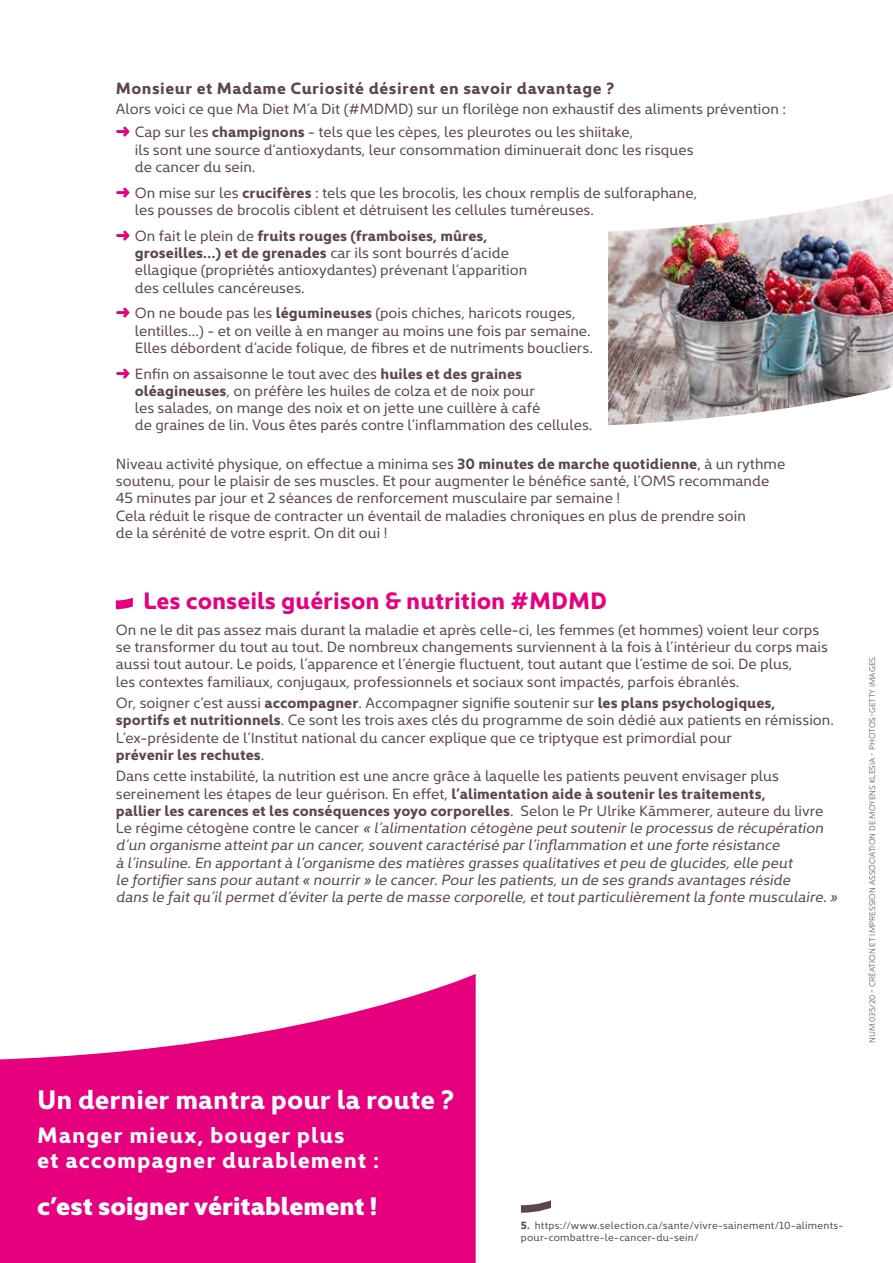
<style>
.page{position:relative;width:893px;height:1263px;background:#fff}
.page>*{position:absolute;margin:0;border:0;box-sizing:border-box;transform-origin:0 0}
.t1{font:700 27px "Kyrial Display Pro";color:#fff}
.t2{font:900 25.5px "Kyrial Display Pro";color:#fff}
.t3{font:700 24px "Kyrial Display Pro";color:#e6007d}
.t4{font:700 22.5px/25.5px "Kyrial Display Pro";letter-spacing:.04em;color:#fff}
.t5{font:700 16.5px "Kyrial Display Pro";letter-spacing:.03em;color:#5c4749}
.t6{font:15px/17.2px "Kyrial Display Pro";color:#5c4749}
.t7{font:italic 15px/17.2px "Kyrial Display Pro";color:#5c4749}
.t8{font:10.5px/12px "Kyrial Display Pro";letter-spacing:.02em;color:#5c4749}
.t9{font:300 8.25px "Kyrial Display Pro";color:#5c4749}
.s1{color:#e6007d}
.s2{font-weight:700}
.s3{font-style:normal}
.s4{font-weight:700;font-style:normal}
</style>
<div class="page">
<svg style="left:116px;top:598px;width:17px;height:11px"></svg>
<img style="left:608px;top:194px;width:285px;height:231px">
<svg style="left:521px;top:1200px;width:30px;height:13px"></svg>
<svg style="left:0;top:974px;width:476px;height:289px;fill:#e6007d"></svg>
<p class="t5" style="left:116px;top:77px;width:500px">Monsieur et Madame Curiosité désirent en savoir davantage ?</p>
<p class="t6" style="left:116px;top:96px;width:672px;line-height:23.7px">Alors voici ce que Ma Diet M’a Dit (#MDMD) sur un florilège non exhaustif des aliments prévention : <span class="s1">➜</span> Cap sur les <span class="s2">champignons</span> - tels que les cèpes, les pleurotes ou les shiitake,</p>
<p class="t6" style="left:135px;top:140px;width:560px">ils sont une source d’antioxydants, leur consommation diminuerait donc les risques de cancer du sein.</p>
<p class="t6" style="left:135px;top:183px;width:564px;text-indent:-19px"><span class="s1">➜</span> On mise sur les <span class="s2">crucifères</span> : tels que les brocolis, les choux remplis de sulforaphane, les pousses de brocolis ciblent et détruisent les cellules tuméreuses.</p>
<p class="t6" style="left:135px;top:226px;width:394px;text-indent:-19px"><span class="s1">➜</span> On fait le plein de <span class="s2">fruits rouges (framboises, mûres, groseilles…) et de grenades</span> car ils sont bourrés d’acide ellagique (propriétés antioxydantes) prévenant l’apparition des cellules cancéreuses.</p>
<p class="t6" style="left:135px;top:304px;width:459px;text-indent:-19px"><span class="s1">➜</span> On ne boude pas les <span class="s2">légumineuses</span> (pois chiches, haricots rouges, lentilles…) - et on veille à en manger au moins une fois par semaine.<br>Elles débordent d’acide folique, de fibres et de nutriments boucliers.</p>
<p class="t6" style="left:135px;top:364px;width:459px;text-indent:-19px"><span class="s1">➜</span> Enfin on assaisonne le tout avec des <span class="s2">huiles et des graines oléagineuses</span>, on préfère les huiles de colza et de noix pour<br>les salades, on mange des noix et on jette une cuillère à café<br>de graines de lin. Vous êtes parés contre l’inflammation des cellules.</p>
<p class="t6" style="left:116px;top:454px;width:671px">Niveau activité physique, on effectue a minima ses <span class="s2">30 minutes de marche quotidienne</span>, à un rythme soutenu, pour le plaisir de ses muscles. Et pour augmenter le bénéfice santé, l’OMS recommande 45 minutes par jour et 2 séances de renforcement musculaire par semaine !<br>Cela réduit le risque de contracter un éventail de maladies chroniques en plus de prendre soin<br>de la sérénité de votre esprit. On dit oui !</p>
<h3 class="t3" style="left:143px;top:583px;width:466px">Les conseils guérison &amp; nutrition #MDMD</h3>
<p class="t6" style="left:116px;top:620px;width:713px">On ne le dit pas assez mais durant la maladie et après celle-ci, les femmes (et hommes) voient leur corps se transformer du tout au tout. De nombreux changements surviennent à la fois à l’intérieur du corps mais aussi tout autour. Le poids, l’apparence et l’énergie fluctuent, tout autant que l’estime de soi. De plus,<br>les contextes familiaux, conjugaux, professionnels et sociaux sont impactés, parfois ébranlés.</p>
<p class="t6" style="left:116px;top:693px;width:719px">Or, soigner c’est aussi <span class="s2">accompagner</span>. Accompagner signifie soutenir sur <span class="s2">les plans psychologiques,<br>sportifs et nutritionnels</span>. Ce sont les trois axes clés du programme de soin dédié aux patients en rémission.<br>L’ex-présidente de l’Institut national du cancer explique que ce triptyque est primordial pour<br><span class="s2">prévenir les rechutes</span>.</p>
<p class="t7" style="left:116px;top:767px;width:723px"><span class="s3">Dans cette instabilité, la nutrition est une ancre grâce à laquelle les patients peuvent envisager plus sereinement les étapes de leur guérison. En effet,</span> <span class="s4">l’alimentation aide à soutenir les traitements,<br>pallier les carences et les conséquences yoyo corporelles</span><span class="s3">. Selon le Pr Ulrike Kämmerer, auteure du livre Le régime cétogène contre le cancer</span> « l’alimentation cétogène peut soutenir le processus de récupération d’un organisme atteint par un cancer, souvent caractérisé par l’inflammation et une forte résistance<br>à l’insuline. En apportant à l’organisme des matières grasses qualitatives et peu de glucides, elle peut<br>le fortifier sans pour autant « nourrir » le cancer. Pour les patients, un de ses grands avantages réside<br>dans le fait qu’il permet d’éviter la perte de masse corporelle, et tout particulièrement la fonte musculaire. »</p>
<h1 class="t1" style="left:37px;top:1080px;width:419px">Un dernier mantra pour la route ?</h1>
<h3 class="t4" style="left:37px;top:1121px;width:344px">Manger mieux, bouger plus<br>et accompagner durablement :</h3>
<h2 class="t2" style="left:37px;top:1187px;width:342px">c’est soigner véritablement !</h2>
<p class="t8" style="left:521px;top:1219px;width:324px"><span class="s2">5.</span> https://www.selection.ca/sante/vivre-sainement/10-aliments&shy;pour-combattre-le-cancer-du-sein/</p>
<p class="t9" style="left:866px;top:1043px;width:389px;rotate:-90deg">NUM.035/20 - CRÉATION ET IMPRESSION ASSOCIATION DE MOYENS KLESIA - PHOTOS-GETTY IMAGES.</p>
</div>
